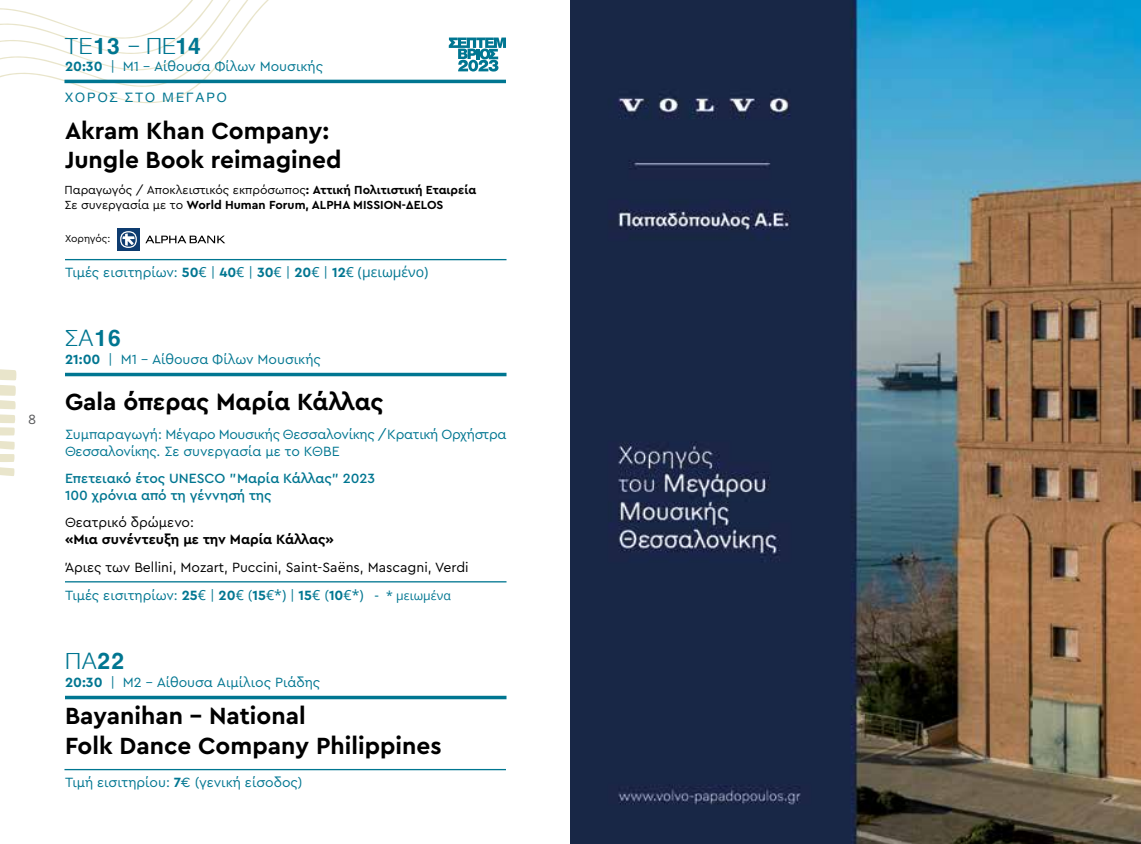
<style>
.page{position:relative;width:1141px;height:844px;background:#fff}
.page>*{position:absolute;margin:0;border:0;box-sizing:border-box;transform-origin:0 0}
.t1{font:700 24.5px/29.4px "Cera Pro";color:#000}
.t2{font:300 22.75px "Helvetica";letter-spacing:.05em;color:#007691}
.t3{font:14px/16.8px "Cera Pro";letter-spacing:-.005em;color:#007691}
.t4{font:14px/28.3px "Cera Pro";color:#000}
.t5{font:500 14px/16.8px "Cera Pro";color:#007691}
.t6{font:700 14px "Cera Pro";color:#000}
.t7{font:14px "CF Helvetica";letter-spacing:.15em;color:#007691}
.t8{font:14px "Cera Pro";color:#58595b}
.t9{font:700 12.25px/14.7px "Cera Pro";color:#000}
.t10{font:10.5px "Cera Pro";letter-spacing:-.01em;color:#000}
.s1{font-weight:700}
.s2{font-family:"CF Helvetica Cond";font-weight:400}
.s3{font-weight:400}
.s4{font-family:"Open Sans"}
.s5{color:#007691}
.s6{font-weight:700;color:#007691}
.s7{font-family:"Open Sans";color:#007691}
.s8{font-family:"Open Sans";font-size:12.25px;color:#007691}
</style>
<div class="page">
<svg style="left:0;top:0;width:351px;height:96px"></svg>
<svg style="left:449px;top:38px;width:57px;height:33px"></svg>
<hr style="left:64px;top:768px;width:442px;height:2px;background:#007691">
<hr style="left:64px;top:80px;width:442px;height:3px;background:#007691">
<svg style="left:0;top:369px;width:17px;height:107px"></svg>
<img style="left:570px;top:0;width:571px;height:843px">
<svg style="left:65px;top:372px;width:441px;height:4px;background:#3190a6"></svg>
<hr style="left:65px;top:259px;width:441px;height:1px;background:#007691">
<hr style="left:65px;top:581px;width:441px;height:1px;background:#007691">
<svg style="left:65px;top:695px;width:441px;height:4px;background:#3190a6"></svg>
<div style="left:117px;top:228px;width:23px;height:23px;background:#0e3c70"></div>
<svg style="left:120px;top:231px;width:17px;height:17px"></svg>
<svg style="left:121px;top:232px;width:15px;height:14px"></svg>
<svg style="left:122px;top:233px;width:13px;height:12px"></svg>
<svg style="left:145px;top:235px;width:80px;height:8px"></svg>
<p class="t8" style="left:28px;top:410px;width:10px">8</p>
<h2 class="t2" style="left:65px;top:26px;width:137px">ΤΕ<span class="s1">13</span> <span class="s2">–</span> ΠΕ<span class="s1">14</span></h2>
<p class="t7" style="left:65px;top:90px;width:163px">ΧΟΡΌΣ ΣΤΟ ΜΈΓΑΡΟ</p>
<h1 class="t1" style="left:65px;top:115px;width:278px">Akram Khan Company:<br>Jungle Book reimagined</h1>
<p class="t3" style="left:65px;top:58px;width:260px"><span class="s1">20:30</span> | M1 - Αίθουσα Φίλων Μουσικής</p>
<p class="t9" style="left:64px;top:182px;width:413px"><span class="s3">Παραγωγός / Αποκλειστικός εκπρόσωπος</span>: Αττική Πολιτιστική Εταιρεία<br><span class="s3">Σε συνεργασία με το</span> World Human Forum, ALPHA MISSION-ΔELOS</p>
<p class="t10" style="left:65px;top:232px;width:47px">Χορηγός:</p>
<p class="t3" style="left:65px;top:263px;width:365px">Τιμές εισιτηρίων: <span class="s1">50</span><span class="s4">€</span> | <span class="s1">40</span><span class="s4">€</span> | <span class="s1">30</span><span class="s4">€</span> | <span class="s1">20</span><span class="s4">€</span> | <span class="s1">12</span><span class="s4">€ (μειωμένο)</span></p>
<h2 class="t2" style="left:65px;top:318px;width:57px">ΣΑ<span class="s1">16</span></h2>
<p class="t3" style="left:65px;top:350px;width:257px"><span class="s1">21:00</span> | M1 - Αίθουσα Φίλων Μουσικής</p>
<h1 class="t1" style="left:65px;top:386px;width:320px">Gala όπερας Μαρία Κάλλας</h1>
<p class="t3" style="left:65px;top:425px;width:443px">Συμπαραγωγή: Μέγαρο Μουσικής Θεσσαλονίκης /Κρατική Ορχήστρα<br>Θεσσαλονίκης. Σε συνεργασία με το ΚΘΒΕ</p>
<p class="t5" style="left:65px;top:469px;width:312px">Επετειακό έτος UNESCO "Μαρία Κάλλας" 2023<br>100 χρόνια από τη γέννησή της</p>
<p class="t4" style="left:65px;top:507px;width:131px">Θεατρικό δρώμενο:</p>
<p class="t6" style="left:65px;top:530px;width:270px">«Μια συνέντευξη με την Μαρία Κάλλας»</p>
<p class="t4" style="left:65px;top:552px;width:405px">Άριες των Bellini, Mozart, Puccini, Saint-Saëns, Mascagni, Verdi<br><span class="s5">Τιμές εισιτηρίων:</span> <span class="s6">25</span><span class="s7">€</span> <span class="s5">|</span> <span class="s6">20</span><span class="s7">€</span> <span class="s5">(</span><span class="s6">15</span><span class="s7">€*)</span> <span class="s5">|</span> <span class="s6">15</span><span class="s7">€</span> <span class="s5">(</span><span class="s6">10</span><span class="s7">€*) -</span> <span class="s8">* μειωμένα</span></p>
<h2 class="t2" style="left:65px;top:641px;width:61px">ΠΑ<span class="s1">22</span></h2>
<h1 class="t1" style="left:65px;top:700px;width:378px">Bayanihan - National<br>Folk Dance Company Philippines</h1>
<p class="t3" style="left:65px;top:673px;width:257px"><span class="s1">20:30</span> | Μ2 - Αίθουσα Αιμίλιος Ριάδης</p>
<p class="t3" style="left:65px;top:773px;width:239px">Τιμή εισιτηρίου: <span class="s1">7</span>€ (γενική είσοδος)</p>
</div>
